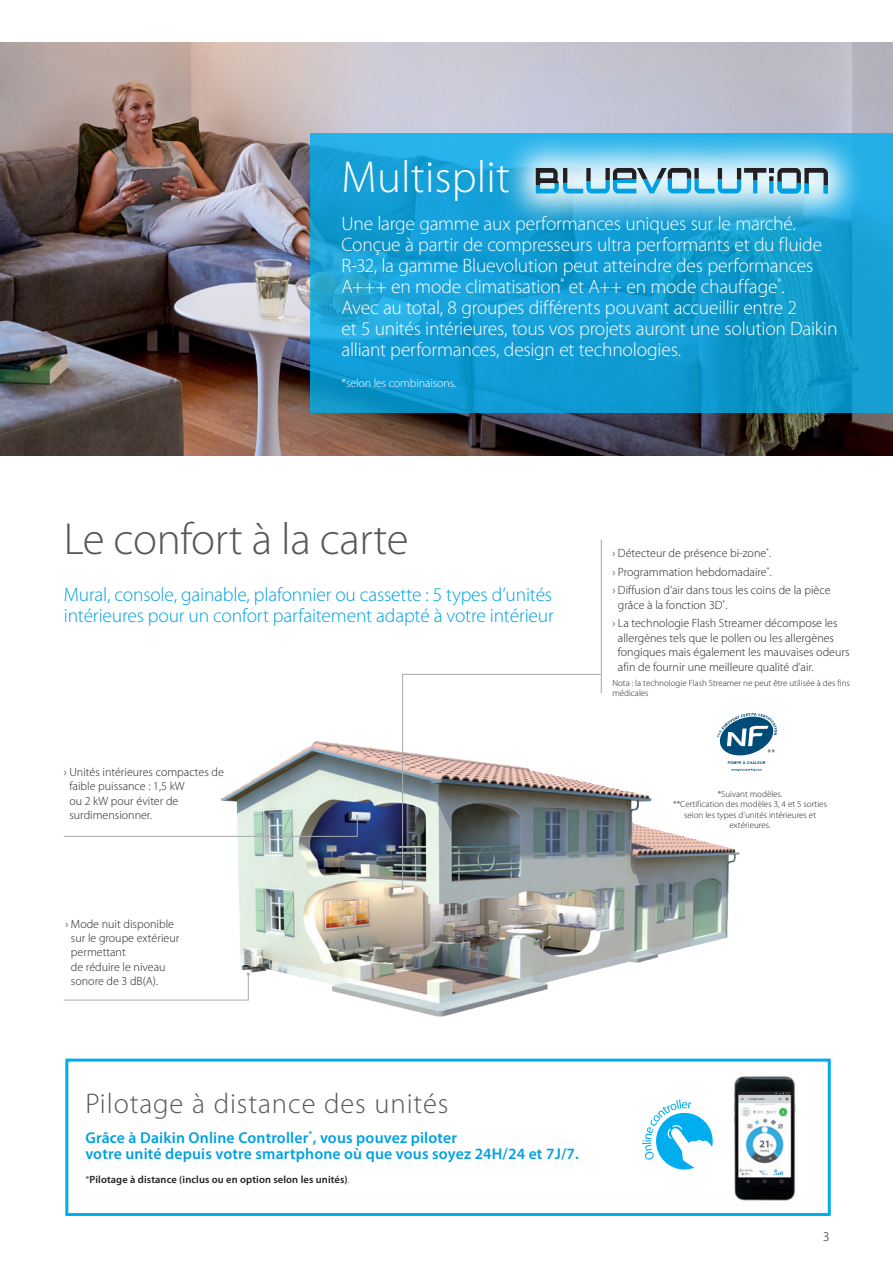
<style>
.page{position:relative;width:893px;height:1263px;background:#fff}
.page>*{position:absolute;margin:0;border:0;box-sizing:border-box;transform-origin:0 0}
.t1{font:300 45px "Myriad Pro";letter-spacing:-.01em;color:#57585a}
.t2{font:300 45px "Myriad Pro";letter-spacing:.005em;color:#fff}
.t3{font:300 28.5px "Myriad Pro";letter-spacing:.03em;color:#57585a}
.t4{font:300 19.5px/21px "Myriad Pro";letter-spacing:-.015em;color:#fff}
.t5{font:300 19.5px/21px "Myriad Pro";letter-spacing:-.01em;color:#00a1e3}
.t6{font:600 15.75px/16.5px "Myriad Pro";letter-spacing:.01em;color:#00a1e3}
.t7{font:300 13.5px "Myriad Pro";color:#231f20}
.t8{font:300 12px/14.4px "Myriad Pro";color:#231f20}
.t9{font:300 12px "Myriad Pro";letter-spacing:-.01em;color:#fff}
.t10{font:600 10.5px "Myriad Pro";letter-spacing:.01em;color:#231f20}
.t11{font:300 9.6px "Myriad Pro";color:#231f20}
.t12{font:300 9px/10.5px "Myriad Pro";color:#231f20}
.s1{font-weight:300}
</style>
<div class="page">
<img style="left:0;top:43px;width:893px;height:412px">
<svg style="left:310px;top:133px;width:583px;height:279px;background:#139dd3"></svg>
<img style="left:220px;top:736px;width:520px;height:281px">
<svg style="left:401px;top:674px;width:201px;height:216px"></svg>
<svg style="left:63px;top:815px;width:296px;height:22px"></svg>
<svg style="left:63px;top:973px;width:187px;height:28px"></svg>
<hr style="left:601px;top:539px;width:1px;height:155px;background:#a8a9ad">
<div style="left:498px;top:130px;width:367px;height:101px;background:#fff;opacity:.9"></div>
<svg style="left:536px;top:168px;width:292px;height:25px;background:#84b2c5"></svg>
<svg style="left:717px;top:713px;width:60px;height:58px"></svg>
<div style="left:65px;top:1058px;width:766px;height:158px;border:3px solid #00aeef"></div>
<svg style="left:642px;top:1099px;width:71px;height:71px"></svg>
<img style="left:734px;top:1076px;width:62px;height:125px">
<h1 class="t2" style="left:342px;top:152px;width:170px">Multisplit</h1>
<p class="t4" style="left:342px;top:213px;width:497px">Une large gamme aux performances uniques sur le marché.<br>Conçue à partir de compresseurs ultra performants et du fluide R-32, la gamme Bluevolution peut atteindre des performances A+++ en mode climatisation<sup>*</sup> et A++ en mode chauffage<sup>*</sup>.<br>Avec au total, 8 groupes différents pouvant accueillir entre 2<br>et 5 unités intérieures, tous vos projets auront une solution Daikin alliant performances, design et technologies.</p>
<p class="t9" style="left:342px;top:377px;width:116px">*selon les combinaisons.</p>
<h1 class="t1" style="left:64px;top:514px;width:346px">Le confort à la carte</h1>
<h3 class="t5" style="left:64px;top:584px;width:491px">Mural, console, gainable, plafonnier ou cassette : 5 types d’unités intérieures pour un confort parfaitement adapté à votre intérieur</h3>
<p class="t8" style="left:69px;top:765px;width:156px;text-indent:-6px">› Unités intérieures compactes de faible puissance : 1,5 kW<br>ou 2 kW pour éviter de surdimensionner.</p>
<p class="t8" style="left:71px;top:916px;width:110px;text-indent:-6px">› Mode nuit disponible sur le groupe extérieur permettant<br>de réduire le niveau sonore de 3 dB(A).</p>
<p class="t8" style="left:612px;top:544px;width:220px;line-height:18.6px">› Détecteur de présence bi-zone<sup>*</sup>.<br>› Programmation hebdomadaire<sup>*</sup>.<br>› Diffusion d’air dans tous les coins de la pièce</p>
<p class="t8" style="left:612px;top:596px;width:227px;line-height:18.6px;text-indent:6px">grâce à la fonction 3D<sup>*</sup>.<br>› La technologie Flash Streamer décompose les</p>
<p class="t8" style="left:618px;top:631px;width:233px">allergènes tels que le pollen ou les allergènes fongiques mais également les mauvaises odeurs afin de fournir une meilleure qualité d’air.</p>
<p class="t12" style="left:612px;top:677px;width:239px">Nota : la technologie Flash Streamer ne peut être utilisée à des fins médicales</p>
<p class="t11" style="left:768px;top:748px;width:9px">**</p>
<p class="t12" style="left:673px;top:788px;width:155px;text-align:center">*Suivant modèles.<br>**Certification des modèles 3, 4 et 5 sorties selon les types d’unités intérieures et extérieures.</p>
<h2 class="t3" style="left:85px;top:1088px;width:365px">Pilotage à distance des unités</h2>
<h3 class="t6" style="left:85px;top:1129px;width:495px">Grâce à Daikin Online Controller<sup>*</sup>, vous pouvez piloter<br>votre unité depuis votre smartphone où que vous soyez 24H/24 et 7J/7.</h3>
<p class="t10" style="left:85px;top:1172px;width:266px"><span class="s1">*</span>Pilotage à distance (inclus ou en option selon les unités)<span class="s1">.</span></p>
<p class="t7" style="left:823px;top:1229px;width:7px">3</p>
</div>
